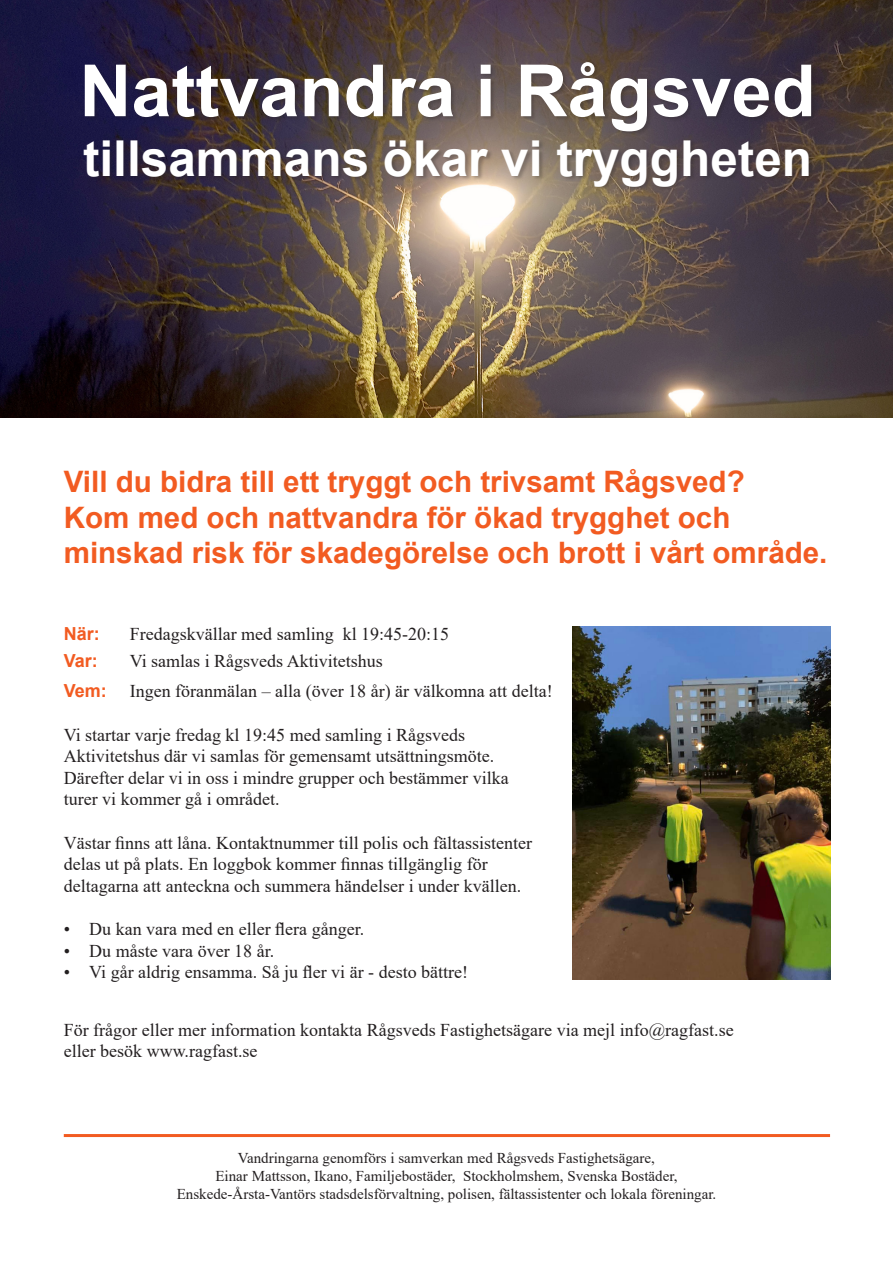
<style>
.page{position:relative;width:893px;height:1263px;background:#fff}
.page>*{position:absolute;margin:0;border:0;box-sizing:border-box;transform-origin:0 0}
.t1{font:700 72px "Arial";color:#fff}
.t2{font:700 49.5px "Arial";color:#fff}
.t3{font:700 29.55px/35.4px "Arial";color:#f25b21}
.t4{font:18px/21.6px "Times New Roman";color:#231f20}
.t5{font:700 18px "Arial";color:#f25b21}
.t6{font:15px/18px "Times New Roman";color:#231f20;text-align:center}
</style>
<div class="page">
<img style="left:0;top:0;width:893px;height:418px">
<hr style="left:64px;top:1134px;width:766px;height:3px;background:#f25b21">
<div style="left:83px;top:59px;width:733px;height:132px;background:#231f20;opacity:.28"></div>
<img style="left:572px;top:627px;width:258px;height:352px">
<p class="t1" style="left:79px;top:40px;width:738px">Nattvandra i Rågsved</p>
<p class="t2" style="left:83px;top:123px;width:730px">tillsammans ökar vi tryggheten</p>
<p class="t3" style="left:64px;top:465px;width:682px">Vill du bidra till ett tryggt och trivsamt Rågsved?</p>
<p class="t3" style="left:64px;top:500px;width:765px">Kom med och nattvandra för ökad trygghet och minskad risk för skadegörelse och brott i vårt område.</p>
<p class="t5" style="left:64px;top:621px;width:37px">När:</p>
<p class="t4" style="left:130px;top:622px;width:321px">Fredagskvällar med samling kl 19:45-20:15</p>
<p class="t5" style="left:64px;top:648px;width:36px">Var:</p>
<p class="t4" style="left:130px;top:650px;width:254px">Vi samlas i Rågsveds Aktivitetshus</p>
<p class="t5" style="left:64px;top:678px;width:45px">Vem:</p>
<p class="t4" style="left:130px;top:680px;width:424px">Ingen föranmälan – alla (över 18 år) är välkomna att delta!</p>
<p class="t4" style="left:64px;top:723px;width:446px">Vi startar varje fredag kl 19:45 med samling i Rågsveds Aktivitetshus där vi samlas för gemensamt utsättningsmöte.<br>Därefter delar vi in oss i mindre grupper och bestämmer vilka turer vi kommer gå i området.</p>
<p class="t4" style="left:64px;top:831px;width:470px">Västar finns att låna. Kontaktnummer till polis och fältassistenter delas ut på plats. En loggbok kommer finnas tillgänglig för deltagarna att anteckna och summera händelser i under kvällen.</p>
<p class="t4" style="left:64px;top:918px;width:302px">• Du kan vara med en eller flera gånger.</p>
<p class="t4" style="left:64px;top:939px;width:212px">• Du måste vara över 18 år.</p>
<p class="t4" style="left:64px;top:961px;width:406px">• Vi går aldrig ensamma. Så ju fler vi är - desto bättre!</p>
<p class="t4" style="left:64px;top:1018px;width:671px">För frågor eller mer information kontakta Rågsveds Fastighetsägare via mejl info@ragfast.se</p>
<p class="t4" style="left:64px;top:1040px;width:195px">eller besök www.ragfast.se</p>
<p class="t6" style="left:177px;top:1149px;width:541px">Vandringarna genomförs i samverkan med Rågsveds Fastighetsägare,<br>Einar Mattsson, Ikano, Familjebostäder, Stockholmshem, Svenska Bostäder,<br>Enskede-Årsta-Vantörs stadsdelsförvaltning, polisen, fältassistenter och lokala föreningar.</p>
</div>
